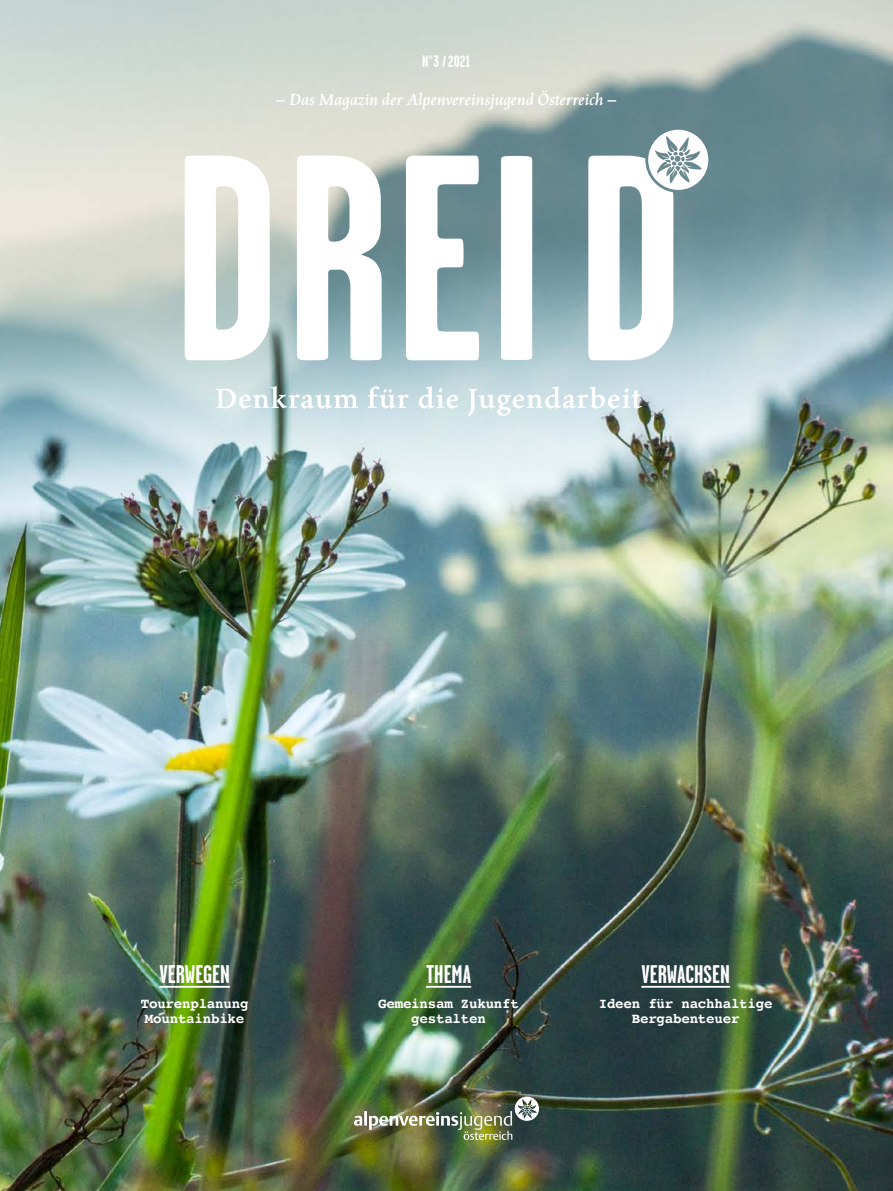
<style>
.page{position:relative;width:893px;height:1191px;background:#fff}
.page>*{position:absolute;margin:0;border:0;box-sizing:border-box;transform-origin:0 0}
.t1{font:700 25.5px "Garage Gothic";color:#fff}
.t2{font:italic 700 18px "Maiola Pro";color:#fff}
.t3{font:700 16.5px "Garage Gothic";color:#fff}
.t4{font:700 14.25px/14.2px "Courier";letter-spacing:-.02em;color:#fff;text-align:center}
</style>
<div class="page">
<img style="left:0;top:0;width:893px;height:1191px">
<img style="left:354px;top:1096px;width:185px;height:44px">
<svg style="left:185px;top:155px;width:85px;height:205px"></svg>
<svg style="left:297px;top:155px;width:85px;height:205px"></svg>
<svg style="left:405px;top:156px;width:74px;height:205px"></svg>
<svg style="left:501px;top:156px;width:31px;height:204px"></svg>
<svg style="left:216px;top:386px;width:142px;height:23px"></svg>
<svg style="left:367px;top:386px;width:42px;height:23px"></svg>
<svg style="left:419px;top:386px;width:39px;height:23px"></svg>
<svg style="left:468px;top:386px;width:174px;height:30px"></svg>
<svg style="left:588px;top:130px;width:120px;height:230px"></svg>
<hr style="left:426px;top:986px;width:45px;height:1px;background:#fff">
<hr style="left:159px;top:986px;width:71px;height:1px;background:#fff">
<hr style="left:641px;top:986px;width:89px;height:1px;background:#fff">
<p class="t3" style="left:422px;top:52px;width:50px">N°3 / 2021</p>
<p class="t2" style="left:276px;top:90px;width:341px">– Das Magazin der Alpenvereinsjugend Österreich –</p>
<h1 class="t1" style="left:159px;top:961px;width:72px">VERWEGEN</h1>
<p class="t4" style="left:141px;top:996px;width:109px;text-align:left">Tourenplanung<br>Mountainbike</p>
<h1 class="t1" style="left:426px;top:961px;width:47px">THEMA</h1>
<p class="t4" style="left:378px;top:996px;width:142px">Gemeinsam Zukunft gestalten</p>
<h1 class="t1" style="left:641px;top:961px;width:90px">VERWACHSEN</h1>
<p class="t4" style="left:599px;top:996px;width:175px">Ideen für nachhaltige<br>Bergabenteuer</p>
</div>
